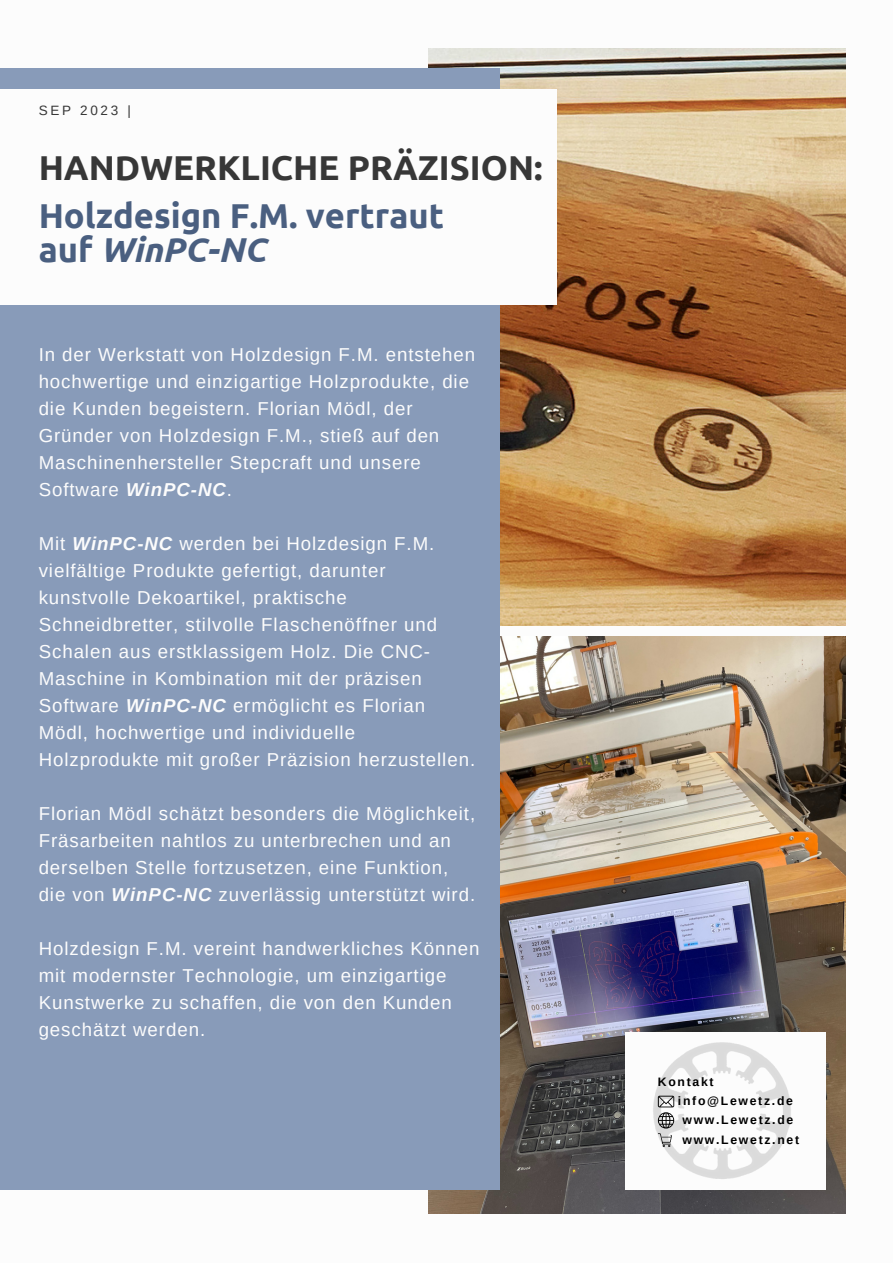
<style>
.page{position:relative;width:893px;height:1264px;background:#fff}
.page>*{position:absolute;margin:0;border:0;box-sizing:border-box;transform-origin:0 0}
.t1{font:700 34.5px "Ubuntu";color:#373737}
.t2{font:700 34.5px "Ubuntu";color:#4a5f80}
.t3{font:italic 700 34.5px "Ubuntu";color:#4a5f80}
.t4{font:18.75px/27px "Arimo";letter-spacing:.05em;color:#fcfcfc}
.t5{font:13.5px "Arimo";letter-spacing:.2em;color:#373737}
.t6{font:700 12.15px "Arimo";letter-spacing:.14em;color:#000}
.s1{font-style:normal}
.s2{font-weight:700;font-style:italic}
</style>
<div class="page">
<img style="left:428px;top:637px;width:417px;height:576px">
<img style="left:428px;top:49px;width:417px;height:576px">
<div style="left:0;top:68px;width:499px;height:1121px;background:#889bb9"></div>
<div style="left:0;top:89px;width:556px;height:216px;background:#fcfcfc"></div>
<div style="left:625px;top:1032px;width:200px;height:157px;background:#fcfcfc"></div>
<img style="left:653px;top:1042px;width:138px;height:137px">
<svg style="left:657px;top:1095px;width:17px;height:52px"></svg>
<p class="t5" style="left:39px;top:103px;width:94px">SEP 2023 |</p>
<p class="t1" style="left:39px;top:148px;width:505px">HANDWERKLICHE PRÄZISION:</p>
<p class="t2" style="left:39px;top:196px;width:407px">Holzdesign F.M. vertraut</p>
<p class="t3" style="left:39px;top:229px;width:229px"><span class="s1">auf</span> WinPC-NC</p>
<p class="t4" style="left:39px;top:341px;width:438px">In der Werkstatt von Holzdesign F.M. entstehen hochwertige und einzigartige Holzprodukte, die die Kunden begeistern. Florian Mödl, der Gründer von Holzdesign F.M., stieß auf den Maschinenhersteller Stepcraft und unsere Software <span class="s2">WinPC-NC</span>.</p>
<p class="t4" style="left:39px;top:530px;width:438px">Mit <span class="s2">WinPC-NC</span> werden bei Holzdesign F.M. vielfältige Produkte gefertigt, darunter kunstvolle Dekoartikel, praktische Schneidbretter, stilvolle Flaschenöffner und Schalen aus erstklassigem Holz. Die CNC-Maschine in Kombination mit der präzisen Software <span class="s2">WinPC-NC</span> ermöglicht es Florian Mödl, hochwertige und individuelle Holzprodukte mit großer Präzision herzustellen.</p>
<p class="t4" style="left:39px;top:800px;width:438px">Florian Mödl schätzt besonders die Möglichkeit, Fräsarbeiten nahtlos zu unterbrechen und an derselben Stelle fortzusetzen, eine Funktion, die von <span class="s2">WinPC-NC</span> zuverlässig unterstützt wird.</p>
<p class="t4" style="left:39px;top:935px;width:442px">Holzdesign F.M. vereint handwerkliches Können mit modernster Technologie, um einzigartige Kunstwerke zu schaffen, die von den Kunden geschätzt werden.</p>
<p class="t6" style="left:657px;top:1075px;width:57px">Kontakt</p>
<p class="t6" style="left:678px;top:1094px;width:116px">info@Lewetz.de</p>
<p class="t6" style="left:682px;top:1113px;width:112px">www.Lewetz.de</p>
<p class="t6" style="left:682px;top:1132px;width:118px">www.Lewetz.net</p>
</div>
